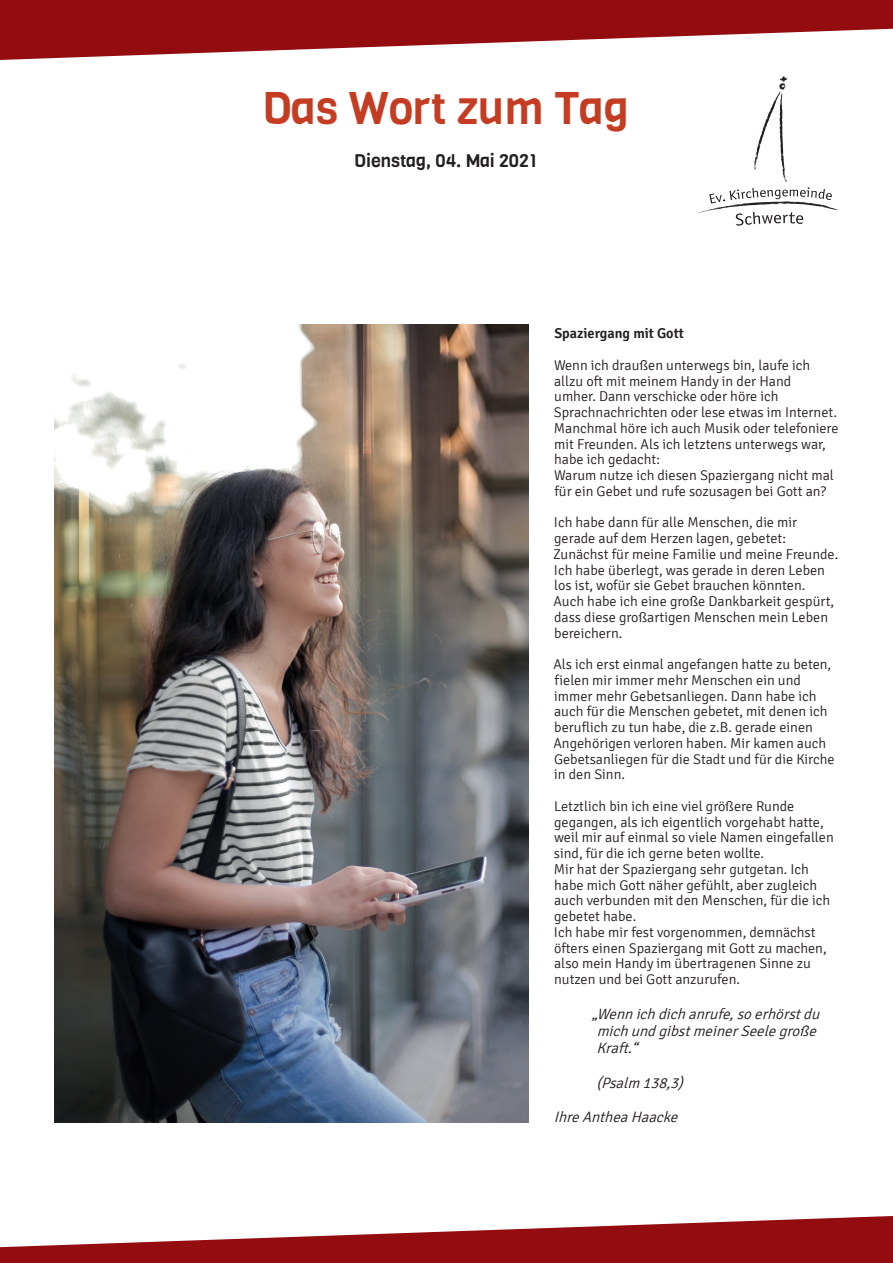
<style>
.page{position:relative;width:893px;height:1263px;background:#fff}
.page>*{position:absolute;margin:0;border:0;box-sizing:border-box;transform-origin:0 0}
.t1{font:45px "Viga";color:#c43d23}
.t2{font:18px "Viga";color:#231f20}
.t3{font:italic 300 15px/17.2px "Signika";color:#231f20}
.t4{font:300 14.25px/15.8px "Signika";color:#231f20}
.t5{font:600 14.25px "Signika";color:#231f20}
</style>
<div class="page">
<svg style="left:698px;top:77px;width:141px;height:149px"></svg>
<svg style="left:0;top:0;width:893px;height:60px;fill:#920c10"></svg>
<svg style="left:0;top:1216px;width:893px;height:47px"></svg>
<img style="left:54px;top:325px;width:474px;height:797px">
<h1 class="t1" style="left:262px;top:78px;width:368px">Das Wort zum Tag</h1>
<p class="t2" style="left:354px;top:149px;width:184px">Dienstag, 04. Mai 2021</p>
<p class="t5" style="left:554px;top:325px;width:131px">Spaziergang mit Gott</p>
<p class="t4" style="left:554px;top:357px;width:286px">Wenn ich draußen unterwegs bin, laufe ich allzu oft mit meinem Handy in der Hand<br>umher. Dann verschicke oder höre ich Sprachnachrichten oder lese etwas im Internet.<br>Manchmal höre ich auch Musik oder telefoniere mit Freunden. Als ich letztens unterwegs war, habe ich gedacht:<br>Warum nutze ich diesen Spaziergang nicht mal für ein Gebet und rufe sozusagen bei Gott an?</p>
<p class="t4" style="left:553px;top:515px;width:287px">Ich habe dann für alle Menschen, die mir gerade auf dem Herzen lagen, gebetet:<br>Zunächst für meine Familie und meine Freunde.<br>Ich habe überlegt, was gerade in deren Leben los ist, wofür sie Gebet brauchen könnten.<br>Auch habe ich eine große Dankbarkeit gespürt, dass diese großartigen Menschen mein Leben bereichern.</p>
<p class="t4" style="left:553px;top:657px;width:283px">Als ich erst einmal angefangen hatte zu beten, fielen mir immer mehr Menschen ein und immer mehr Gebetsanliegen. Dann habe ich auch für die Menschen gebetet, mit denen ich beruflich zu tun habe, die z.B. gerade einen Angehörigen verloren haben. Mir kamen auch Gebetsanliegen für die Stadt und für die Kirche in den Sinn.</p>
<p class="t4" style="left:554px;top:798px;width:281px">Letztlich bin ich eine viel größere Runde gegangen, als ich eigentlich vorgehabt hatte, weil mir auf einmal so viele Namen eingefallen sind, für die ich gerne beten wollte.<br>Mir hat der Spaziergang sehr gutgetan. Ich habe mich Gott näher gefühlt, aber zugleich auch verbunden mit den Menschen, für die ich gebetet habe.<br>Ich habe mir fest vorgenommen, demnächst öfters einen Spaziergang mit Gott zu machen, also mein Handy im übertragenen Sinne zu nutzen und bei Gott anzurufen.</p>
<p class="t3" style="left:596px;top:1005px;width:229px;text-indent:-5px">„Wennichdichanrufe,soerhörstdu michundgibstmeinerSeelegroße<br>Kraft.“</p>
<p class="t3" style="left:596px;top:1074px;width:92px">(Psalm 138,3)</p>
<p class="t3" style="left:554px;top:1109px;width:129px">IhreAntheaHaacke</p>
</div>
